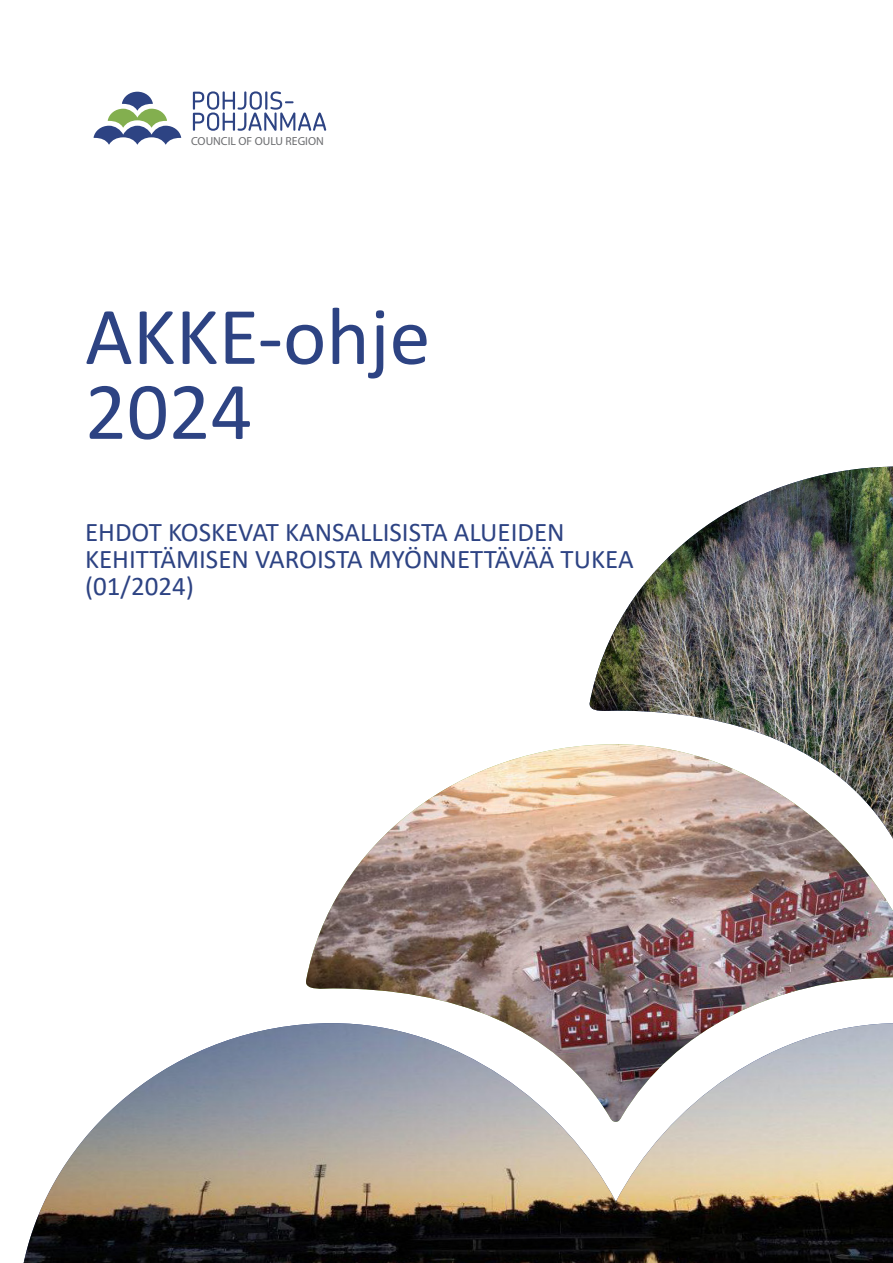
<style>
.page{position:relative;width:893px;height:1263px;background:#fff}
.page>*{position:absolute;margin:0;border:0;box-sizing:border-box;transform-origin:0 0}
.Kansiteksti{font:82.5px "Calibri";color:#2d4383}
.Kansiteksti-2{font:27px "Calibri";color:#2d4383}
.t1{font:11.7px "Myriad Pro";color:#6c6d70}
</style>
<div class="page">
<svg style="left:93px;top:92px;width:88px;height:53px"></svg>
<svg style="left:193px;top:91px;width:133px;height:40px"></svg>
<img style="left:589px;top:467px;width:304px;height:277px">
<img style="left:24px;top:1024px;width:869px;height:239px">
<img style="left:305px;top:744px;width:588px;height:378px">
<p class="t1" style="left:191px;top:134px;width:134px">COUNCIL OF OULU REGION</p>
<p class="Kansiteksti" style="left:85px;top:279px;width:347px">AKKE-ohje</p>
<p class="Kansiteksti" style="left:85px;top:354px;width:169px">2024</p>
<p class="Kansiteksti-2" style="left:85px;top:513px;width:481px">EHDOT KOSKEVAT KANSALLISISTA ALUEIDEN</p>
<p class="Kansiteksti-2" style="left:85px;top:540px;width:550px">KEHITTÄMISEN VAROISTA MYÖNNETTÄVÄÄ TUKEA</p>
<p class="Kansiteksti-2" style="left:85px;top:567px;width:110px">(01/2024)</p>
</div>
